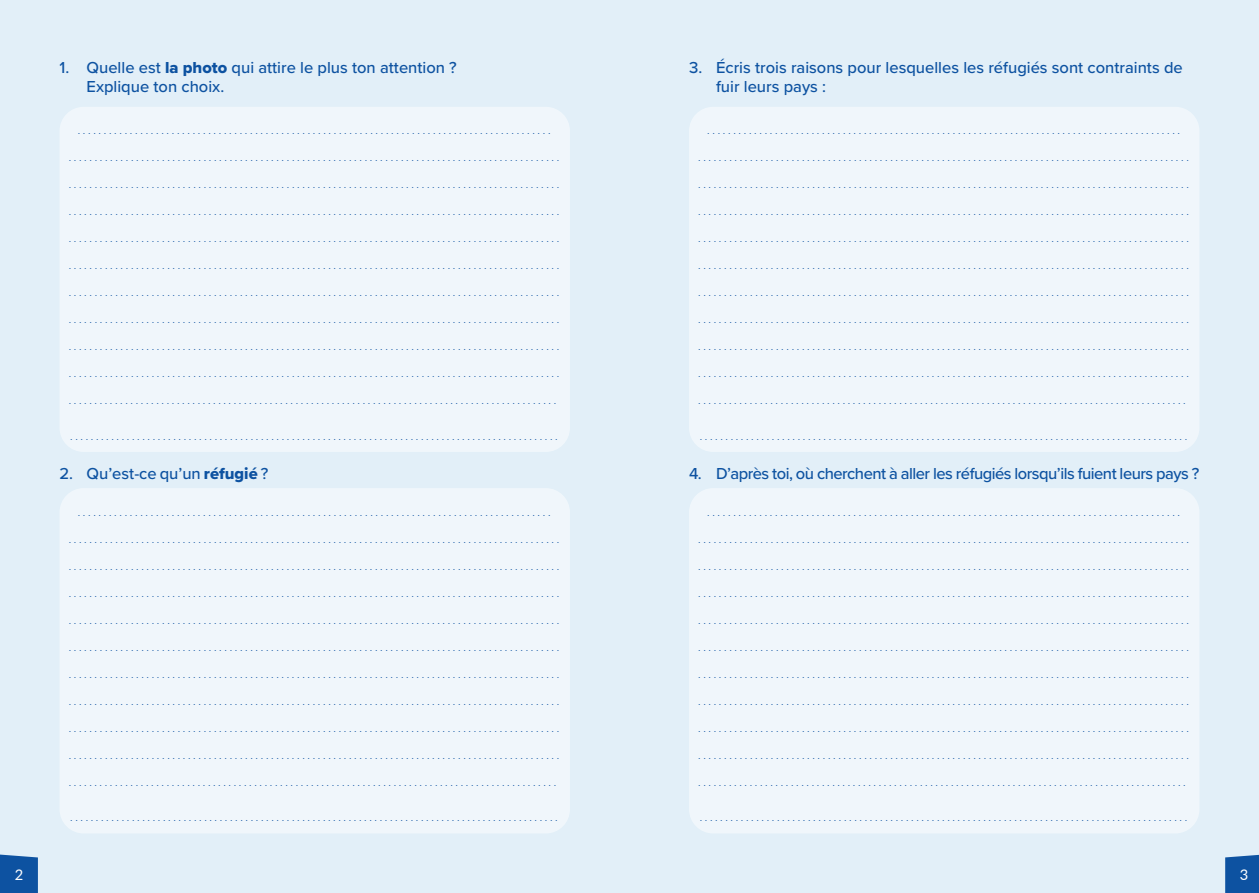
<style>
.page{position:relative;width:1259px;height:893px;background:#fff}
.page>*{position:absolute;margin:0;border:0;box-sizing:border-box;transform-origin:0 0}
.t1{font:100 16.8px/27px "Lato";color:#0d52a1;text-align:center}
.t2{font:500 16.5px/19.8px "Proxima Nova";color:#0d52a1}
.t3{font:500 16.5px "Proxima Nova";letter-spacing:-.03em;color:#0d52a1}
.t4{font:14.7px "Lato";color:#fff}
.s1{font-family:"Proxima Nova Extrabld";font-weight:400}
</style>
<div class="page">
<div style="left:629px;top:0;width:630px;height:893px;background:#e2eff8"></div>
<div style="left:0;top:0;width:629px;height:893px;background:#e2eff8"></div>
<div style="left:60px;top:107px;width:510px;height:345px;background:#f0f6fb;border-radius:24px"></div>
<div style="left:60px;top:488px;width:510px;height:345px;background:#f0f6fb;border-radius:24px"></div>
<svg style="left:0;top:854px;width:38px;height:39px"></svg>
<svg style="left:1225px;top:855px;width:34px;height:38px"></svg>
<div style="left:689px;top:107px;width:510px;height:345px;background:#f0f6fb;border-radius:24px"></div>
<div style="left:689px;top:488px;width:510px;height:345px;background:#f0f6fb;border-radius:24px"></div>
<p class="t4" style="left:15px;top:864px;width:10px">2</p>
<p class="t2" style="left:87px;top:57px;width:372px;text-indent:-27px">1. Quelle est <span class="s1">la photo</span> qui attire le plus ton attention ?<br>Explique ton choix.</p>
<p class="t1" style="left:68px;top:114px;width:493px">........................................................................................... ............................................................................................... ............................................................................................... ............................................................................................... ............................................................................................... ............................................................................................... ............................................................................................... ............................................................................................... ............................................................................................... ............................................................................................... ...............................................................................................</p>
<p class="t1" style="left:70px;top:420px;width:490px">...............................................................................................</p>
<p class="t2" style="left:60px;top:463px;width:210px">2. Qu’est-ce qu’un <span class="s1">réfugié</span> ?</p>
<p class="t1" style="left:68px;top:496px;width:493px">........................................................................................... ............................................................................................... ............................................................................................... ............................................................................................... ............................................................................................... ............................................................................................... ............................................................................................... ............................................................................................... ............................................................................................... ............................................................................................... ...............................................................................................</p>
<p class="t1" style="left:70px;top:801px;width:490px">...............................................................................................</p>
<p class="t2" style="left:716px;top:57px;width:468px;text-indent:-27px">3. Écris trois raisons pour lesquelles les réfugiés sont contraints de fuir leurs pays :</p>
<p class="t1" style="left:697px;top:114px;width:493px">........................................................................................... ............................................................................................... ............................................................................................... ............................................................................................... ............................................................................................... ............................................................................................... ............................................................................................... ............................................................................................... ............................................................................................... ............................................................................................... ...............................................................................................</p>
<p class="t1" style="left:699px;top:420px;width:490px">...............................................................................................</p>
<p class="t3" style="left:689px;top:461px;width:512px">4. D’après toi, où cherchent à aller les réfugiés lorsqu’ils fuient leurs pays ?</p>
<p class="t1" style="left:697px;top:496px;width:493px">........................................................................................... ............................................................................................... ............................................................................................... ............................................................................................... ............................................................................................... ............................................................................................... ............................................................................................... ............................................................................................... ............................................................................................... ............................................................................................... ...............................................................................................</p>
<p class="t1" style="left:699px;top:801px;width:490px">...............................................................................................</p>
<p class="t4" style="left:1240px;top:864px;width:10px">3</p>
</div>
